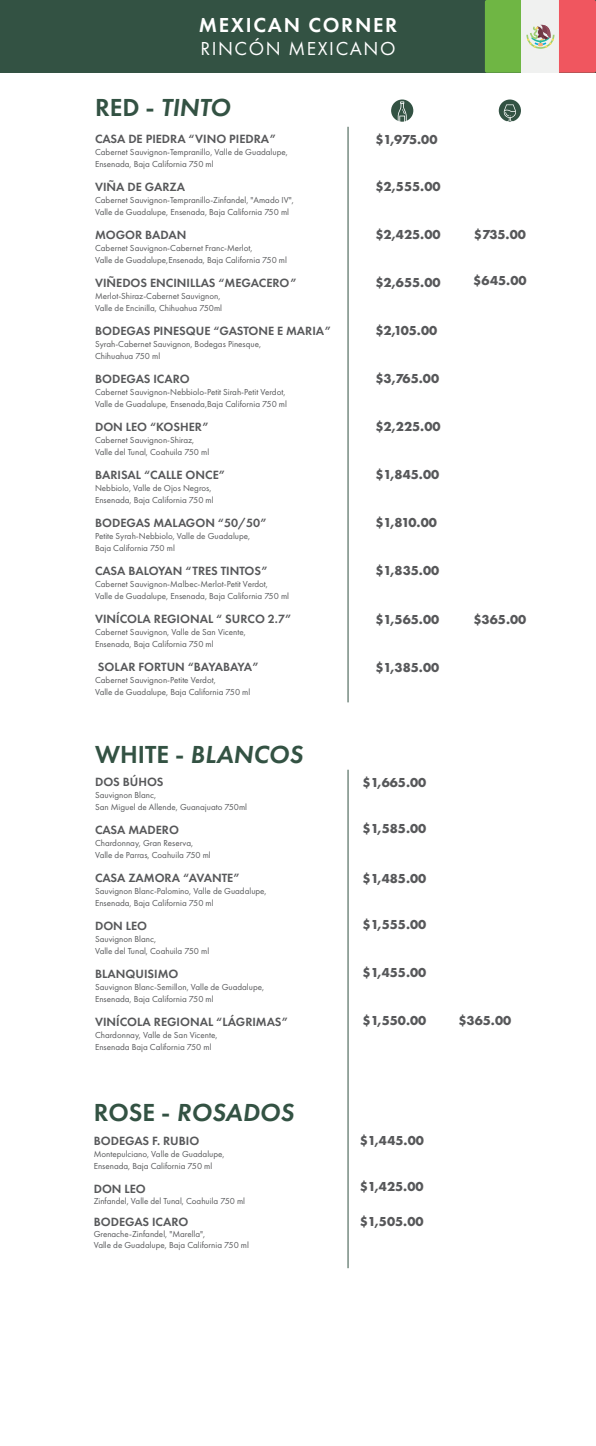
<style>
.page{position:relative;width:596px;height:1446px;background:#fff}
.page>*{position:absolute;margin:0;border:0;box-sizing:border-box;transform-origin:0 0}
.t1{font:italic 600 25.5px "Futura PT";color:#335243}
.t2{font:600 21px "Futura PT";letter-spacing:.08em;color:#fff}
.t3{font:19.5px "Futura PT";letter-spacing:.08em;color:#fff}
.t4{font:700 13.5px "Futura PT";color:#57585a}
.t5{font:600 12.45px "Futura PT";color:#57585a}
.t6{font:9px/12px "Futura PT";color:#57585a}
.s1{font-style:normal}
</style>
<div class="page">
<div style="left:0;top:0;width:595px;height:73px;background:#335243"></div>
<svg style="left:485px;top:0;width:110px;height:73px;background:#c1a783"></svg>
<hr style="left:347px;top:127px;width:1px;height:575px;background:#335243">
<hr style="left:347px;top:770px;width:1px;height:498px;background:#335243">
<div style="left:391px;top:99px;width:22px;height:23px;background:#335243;border-radius:50%"></div>
<svg style="left:397px;top:101px;width:9px;height:21px"></svg>
<svg style="left:498px;top:99px;width:22px;height:23px"></svg>
<svg style="left:503px;top:104px;width:13px;height:18px"></svg>
<h2 class="t2" style="left:199px;top:12px;width:200px">MEXICAN CORNER</h2>
<h3 class="t3" style="left:200px;top:37px;width:196px">RINCÓN MEXICANO</h3>
<h1 class="t1" style="left:95px;top:91px;width:137px"><span class="s1">RED -</span> TINTO</h1>
<h3 class="t5" style="left:95px;top:131px;width:182px">CASA DE PIEDRA “VINO PIEDRA”</h3>
<p class="t6" style="left:95px;top:146px;width:194px">Cabernet Sauvignon-Tempranillo, Valle de Guadalupe,<br>Ensenada, Baja California 750 ml</p>
<h3 class="t5" style="left:95px;top:179px;width:91px">VIÑA DE GARZA</h3>
<p class="t6" style="left:95px;top:194px;width:200px">Cabernet Sauvignon-Tempranillo-Zinfandel, "Amado IV",<br>Valle de Guadalupe, Ensenada, Baja California 750 ml</p>
<h3 class="t5" style="left:95px;top:227px;width:93px">MOGOR BADAN</h3>
<p class="t6" style="left:95px;top:242px;width:193px">Cabernet Sauvignon-Cabernet Franc-Merlot,<br>Valle de Guadalupe,Ensenada, Baja California 750 ml</p>
<h3 class="t5" style="left:95px;top:275px;width:203px">VIÑEDOS ENCINILLAS “MEGACERO”</h3>
<p class="t6" style="left:95px;top:290px;width:128px">Merlot-Shiraz-Cabernet Sauvignon,<br>Valle de Encinilla, Chihuahua 750ml</p>
<h3 class="t5" style="left:95px;top:323px;width:237px">BODEGAS PINESQUE “GASTONE E MARIA”</h3>
<p class="t6" style="left:95px;top:338px;width:167px">Syrah-Cabernet Sauvignon, Bodegas Pinesque,<br>Chihuahua 750 ml</p>
<h3 class="t5" style="left:95px;top:371px;width:96px">BODEGAS ICARO</h3>
<p class="t6" style="left:95px;top:386px;width:193px">Cabernet Sauvignon-Nebbiolo-Petit Sirah-Petit Verdot,<br>Valle de Guadalupe, Ensenada,Baja California 750 ml</p>
<h3 class="t5" style="left:95px;top:419px;width:115px">DON LEO “KOSHER”</h3>
<p class="t6" style="left:95px;top:434px;width:116px">Cabernet Sauvignon-Shiraz,<br>Valle del Tunal, Coahuila 750 ml</p>
<h3 class="t5" style="left:95px;top:467px;width:131px">BARISAL “CALLE ONCE”</h3>
<p class="t6" style="left:95px;top:482px;width:120px">Nebbiolo, Valle de Ojos Negros,<br>Ensenada, Baja California 750 ml</p>
<h3 class="t5" style="left:95px;top:515px;width:173px">BODEGAS MALAGON “50/50”</h3>
<p class="t6" style="left:95px;top:530px;width:157px">Petite Syrah-Nebbiolo, Valle de Guadalupe,<br>Baja California 750 ml</p>
<h3 class="t5" style="left:95px;top:563px;width:174px">CASA BALOYAN “TRES TINTOS”</h3>
<p class="t6" style="left:95px;top:578px;width:195px">Cabernet Sauvignon-Malbec-Merlot-Petit Verdot,<br>Valle de Guadalupe, Ensenada, Baja California 750 ml</p>
<h3 class="t5" style="left:95px;top:611px;width:197px">VINÍCOLA REGIONAL “ SURCO 2.7”</h3>
<p class="t6" style="left:95px;top:626px;width:152px">Cabernet Sauvignon, Valle de San Vicente,<br>Ensenada, Baja California 750 ml</p>
<h3 class="t5" style="left:98px;top:659px;width:162px">SOLAR FORTUN “BAYABAYA”</h3>
<p class="t6" style="left:95px;top:674px;width:157px">Cabernet Sauvignon-Petite Verdot,<br>Valle de Guadalupe, Baja California 750 ml</p>
<h1 class="t1" style="left:95px;top:738px;width:209px"><span class="s1">WHITE -</span> BLANCOS</h1>
<h3 class="t5" style="left:95px;top:774px;width:70px">DOS BÚHOS</h3>
<p class="t6" style="left:95px;top:789px;width:153px">Sauvignon Blanc,<br>San Miguel de Allende, Guanajuato 750ml</p>
<h3 class="t5" style="left:95px;top:822px;width:85px">CASA MADERO</h3>
<p class="t6" style="left:95px;top:837px;width:117px">Chardonnay, Gran Reserva,<br>Valle de Parras, Coahuila 750 ml</p>
<h3 class="t5" style="left:95px;top:870px;width:146px">CASA ZAMORA “AVANTE”</h3>
<p class="t6" style="left:95px;top:885px;width:173px">Sauvignon Blanc-Palomino, Valle de Guadalupe,<br>Ensenada, Baja California 750 ml</p>
<h3 class="t5" style="left:95px;top:918px;width:54px">DON LEO</h3>
<p class="t6" style="left:95px;top:933px;width:116px">Sauvignon Blanc,<br>Valle del Tunal, Coahuila 750 ml</p>
<h3 class="t5" style="left:95px;top:966px;width:85px">BLANQUISIMO</h3>
<p class="t6" style="left:95px;top:981px;width:170px">Sauvignon Blanc-Semillon, Valle de Guadalupe,<br>Ensenada, Baja California 750 ml</p>
<h3 class="t5" style="left:95px;top:1014px;width:194px">VINÍCOLA REGIONAL “LÁGRIMAS”</h3>
<p class="t6" style="left:95px;top:1029px;width:124px">Chardonnay, Valle de San Vicente,<br>Ensenada Baja California 750 ml</p>
<h1 class="t1" style="left:94px;top:1096px;width:201px"><span class="s1">ROSE -</span> ROSADOS</h1>
<h3 class="t5" style="left:94px;top:1132px;width:107px">BODEGAS F. RUBIO</h3>
<p class="t6" style="left:94px;top:1147px;width:132px">Montepulciano, Valle de Guadalupe,<br>Ensenada, Baja California 750 ml</p>
<h3 class="t5" style="left:94px;top:1180px;width:54px">DON LEO</h3>
<p class="t6" style="left:94px;top:1194px;width:153px">Zinfandel, Valle del Tunal, Coahuila 750 ml</p>
<h3 class="t5" style="left:94px;top:1214px;width:96px">BODEGAS ICARO</h3>
<p class="t6" style="left:94px;top:1228px;width:157px;line-height:10.8px">Grenache-Zinfandel, "Marella",<br>Valle de Guadalupe, Baja California 750 ml</p>
<h3 class="t4" style="left:375px;top:131px;width:63px">$1,975.00</h3>
<h3 class="t4" style="left:375px;top:177px;width:67px">$2,555.00</h3>
<h3 class="t4" style="left:375px;top:225px;width:67px">$2,425.00</h3>
<h3 class="t4" style="left:375px;top:273px;width:67px">$2,655.00</h3>
<h3 class="t4" style="left:375px;top:321px;width:63px">$2,105.00</h3>
<h3 class="t4" style="left:375px;top:369px;width:65px">$3,765.00</h3>
<h3 class="t4" style="left:375px;top:417px;width:67px">$2,225.00</h3>
<h3 class="t4" style="left:375px;top:465px;width:65px">$1,845.00</h3>
<h3 class="t4" style="left:375px;top:513px;width:63px">$1,810.00</h3>
<h3 class="t4" style="left:375px;top:561px;width:65px">$1,835.00</h3>
<h3 class="t4" style="left:375px;top:611px;width:65px">$1,565.00</h3>
<h3 class="t4" style="left:375px;top:659px;width:65px">$1,385.00</h3>
<h3 class="t4" style="left:473px;top:226px;width:53px">$735.00</h3>
<h3 class="t4" style="left:473px;top:272px;width:55px">$645.00</h3>
<h3 class="t4" style="left:473px;top:611px;width:54px">$365.00</h3>
<h3 class="t4" style="left:362px;top:773px;width:65px">$1,665.00</h3>
<h3 class="t4" style="left:362px;top:820px;width:65px">$1,585.00</h3>
<h3 class="t4" style="left:362px;top:869px;width:65px">$1,485.00</h3>
<h3 class="t4" style="left:362px;top:916px;width:65px">$1,555.00</h3>
<h3 class="t4" style="left:362px;top:964px;width:65px">$1,455.00</h3>
<h3 class="t4" style="left:362px;top:1012px;width:65px">$1,550.00</h3>
<h3 class="t4" style="left:458px;top:1012px;width:54px">$365.00</h3>
<h3 class="t4" style="left:359px;top:1131px;width:66px">$1,445.00</h3>
<h3 class="t4" style="left:359px;top:1178px;width:65px">$1,425.00</h3>
<h3 class="t4" style="left:359px;top:1212px;width:65px">$1,505.00</h3>
</div>
